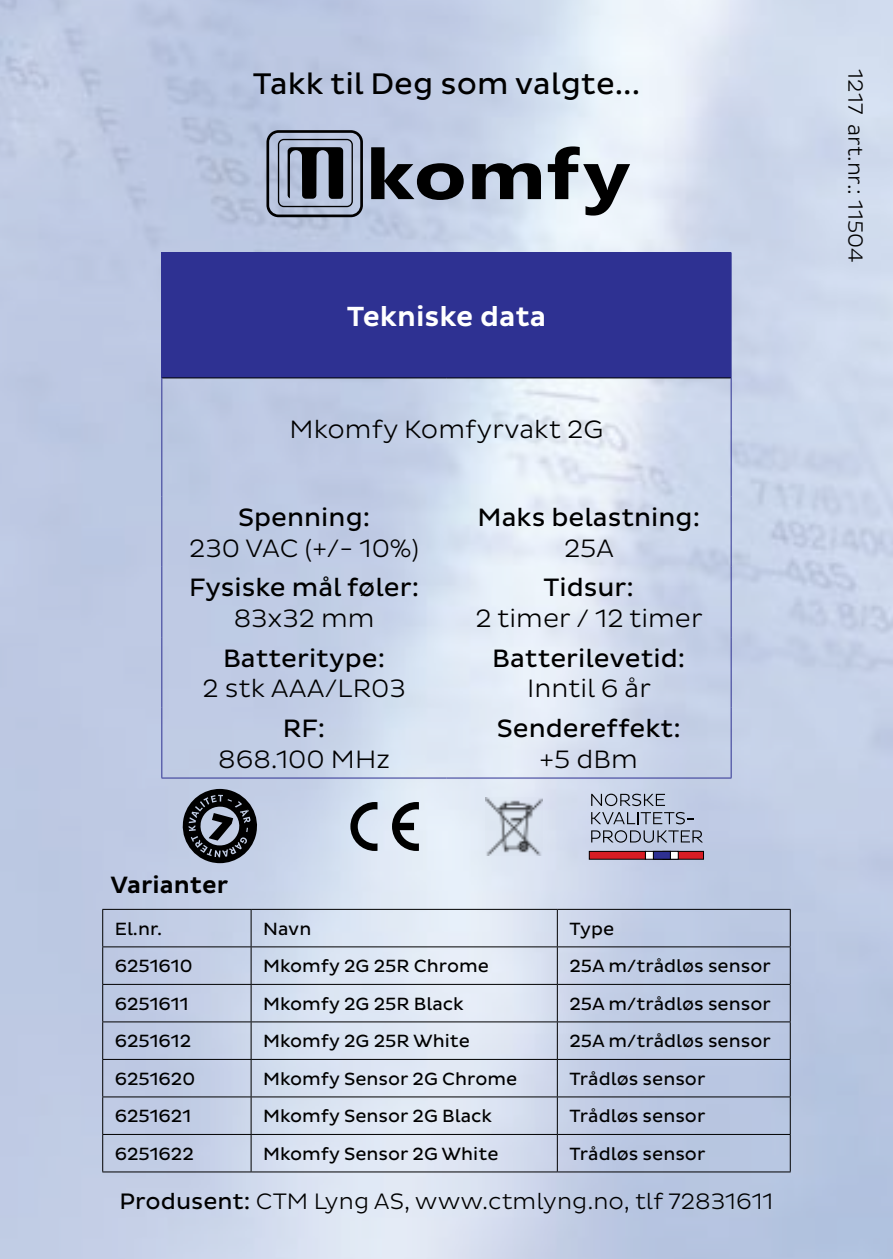
<style>
.page{position:relative;width:893px;height:1259px;background:#fff}
.page>*{position:absolute;margin:0;border:0;box-sizing:border-box;transform-origin:0 0}
.t1{font:30.3px "Pluto Sans";color:#000}
.t2{font:500 28.2px "Pluto Sans";color:#fff}
.t3{font:300 25.5px "Pluto Sans";color:#000}
.t4{font:25.5px "Pluto Sans";color:#000}
.t5{font:500 24px "Pluto Sans";color:#000}
.t6{font:300 22.8px "Pluto Sans";color:#000}
.t7{font:300 21px "Pluto Sans";color:#000}
.t8{font:18px "Pluto Sans";color:#000}
.s1{font-weight:400}
</style>
<div class="page">
<img style="left:0;top:0;width:893px;height:1259px">
<svg style="left:392px;top:802px;width:27px;height:49px"></svg>
<svg style="left:350px;top:802px;width:27px;height:49px"></svg>
<img style="left:486px;top:797px;width:57px;height:59px">
<hr style="left:102px;top:909px;width:149px;height:1px;background:#000">
<hr style="left:102px;top:909px;width:1px;height:37px;background:#000">
<hr style="left:251px;top:909px;width:306px;height:1px;background:#000">
<hr style="left:251px;top:909px;width:1px;height:37px;background:#000">
<hr style="left:557px;top:909px;width:234px;height:1px;background:#000">
<hr style="left:557px;top:909px;width:1px;height:37px;background:#000">
<hr style="left:790px;top:909px;width:1px;height:37px;background:#000">
<hr style="left:102px;top:946px;width:149px;height:1px;background:#000">
<hr style="left:102px;top:947px;width:1px;height:37px;background:#000">
<hr style="left:251px;top:946px;width:306px;height:1px;background:#000">
<hr style="left:251px;top:947px;width:1px;height:37px;background:#000">
<hr style="left:557px;top:946px;width:234px;height:1px;background:#000">
<hr style="left:557px;top:947px;width:1px;height:37px;background:#000">
<hr style="left:790px;top:947px;width:1px;height:37px;background:#000">
<hr style="left:102px;top:984px;width:149px;height:1px;background:#000">
<hr style="left:102px;top:984px;width:1px;height:37px;background:#000">
<hr style="left:251px;top:984px;width:306px;height:1px;background:#000">
<hr style="left:251px;top:984px;width:1px;height:37px;background:#000">
<hr style="left:557px;top:984px;width:234px;height:1px;background:#000">
<hr style="left:557px;top:984px;width:1px;height:37px;background:#000">
<hr style="left:790px;top:984px;width:1px;height:37px;background:#000">
<hr style="left:102px;top:1021px;width:149px;height:1px;background:#000">
<hr style="left:102px;top:1022px;width:1px;height:37px;background:#000">
<hr style="left:251px;top:1021px;width:306px;height:1px;background:#000">
<hr style="left:251px;top:1022px;width:1px;height:37px;background:#000">
<hr style="left:557px;top:1021px;width:234px;height:1px;background:#000">
<hr style="left:557px;top:1022px;width:1px;height:37px;background:#000">
<hr style="left:790px;top:1022px;width:1px;height:37px;background:#000">
<hr style="left:102px;top:1059px;width:149px;height:1px;background:#000">
<hr style="left:102px;top:1059px;width:1px;height:37px;background:#000">
<hr style="left:251px;top:1059px;width:306px;height:1px;background:#000">
<hr style="left:251px;top:1059px;width:1px;height:37px;background:#000">
<hr style="left:557px;top:1059px;width:234px;height:1px;background:#000">
<hr style="left:557px;top:1059px;width:1px;height:37px;background:#000">
<hr style="left:790px;top:1059px;width:1px;height:37px;background:#000">
<hr style="left:102px;top:1096px;width:149px;height:1px;background:#000">
<hr style="left:102px;top:1097px;width:1px;height:37px;background:#000">
<hr style="left:251px;top:1096px;width:306px;height:1px;background:#000">
<hr style="left:251px;top:1097px;width:1px;height:37px;background:#000">
<hr style="left:557px;top:1096px;width:234px;height:1px;background:#000">
<hr style="left:557px;top:1097px;width:1px;height:37px;background:#000">
<hr style="left:790px;top:1097px;width:1px;height:37px;background:#000">
<hr style="left:102px;top:1134px;width:149px;height:1px;background:#000">
<hr style="left:102px;top:1134px;width:1px;height:37px;background:#000">
<hr style="left:251px;top:1134px;width:306px;height:1px;background:#000">
<hr style="left:251px;top:1134px;width:1px;height:37px;background:#000">
<hr style="left:557px;top:1134px;width:234px;height:1px;background:#000">
<hr style="left:557px;top:1134px;width:1px;height:37px;background:#000">
<hr style="left:790px;top:1134px;width:1px;height:37px;background:#000">
<hr style="left:102px;top:1171px;width:149px;height:1px;background:#000">
<hr style="left:251px;top:1171px;width:306px;height:1px;background:#000">
<hr style="left:557px;top:1171px;width:234px;height:1px;background:#000">
<svg style="left:183px;top:789px;width:74px;height:74px;background:#555a64"></svg>
<div style="left:589px;top:851px;width:56px;height:8px;background:#d71d24"></div>
<div style="left:589px;top:851px;width:56px;height:8px;border:1px solid #000"></div>
<div style="left:663px;top:851px;width:40px;height:8px;background:#d71d24"></div>
<div style="left:663px;top:851px;width:41px;height:8px;border:1px solid #000"></div>
<svg style="left:647px;top:853px;width:29px;height:4px"></svg>
<div style="left:645px;top:851px;width:33px;height:8px;border:1px solid #000"></div>
<div style="left:653px;top:851px;width:17px;height:8px;background:#2e3092"></div>
<div style="left:653px;top:851px;width:17px;height:8px;border:1px solid #000"></div>
<svg style="left:591px;top:793px;width:74px;height:13px"></svg>
<svg style="left:591px;top:812px;width:103px;height:12px"></svg>
<svg style="left:591px;top:830px;width:112px;height:12px"></svg>
<svg style="left:266px;top:130px;width:97px;height:87px;background:#798091"></svg>
<svg style="left:371px;top:147px;width:93px;height:53px;background:#676e7b"></svg>
<svg style="left:472px;top:163px;width:69px;height:36px;background:#4a4e55"></svg>
<svg style="left:548px;top:146px;width:82px;height:69px;background:#979da2"></svg>
<div style="left:162px;top:253px;width:569px;height:125px;background:#2e3192"></div>
<hr style="left:161px;top:252px;width:285px;height:1px;background:#2e3192">
<hr style="left:161px;top:253px;width:1px;height:125px;background:#2e3192">
<hr style="left:446px;top:252px;width:285px;height:1px;background:#2e3192">
<hr style="left:731px;top:253px;width:1px;height:125px;background:#2e3192">
<hr style="left:162px;top:377px;width:284px;height:1px;background:#000">
<hr style="left:446px;top:377px;width:285px;height:1px;background:#000">
<hr style="left:161px;top:378px;width:1px;height:118px;background:#2e3192">
<hr style="left:731px;top:378px;width:1px;height:118px;background:#2e3192">
<hr style="left:161px;top:496px;width:1px;height:71px;background:#2e3192">
<hr style="left:731px;top:496px;width:1px;height:71px;background:#2e3192">
<hr style="left:161px;top:567px;width:1px;height:70px;background:#2e3192">
<hr style="left:731px;top:567px;width:1px;height:70px;background:#2e3192">
<hr style="left:161px;top:637px;width:1px;height:70px;background:#2e3192">
<hr style="left:731px;top:637px;width:1px;height:70px;background:#2e3192">
<hr style="left:161px;top:707px;width:1px;height:70px;background:#2e3192">
<hr style="left:731px;top:707px;width:1px;height:70px;background:#2e3192">
<hr style="left:161px;top:777px;width:285px;height:1px;background:#2e3192">
<hr style="left:446px;top:777px;width:285px;height:1px;background:#2e3192">
<h1 class="t1" style="left:253px;top:67px;width:389px">Takk til Deg som valgte...</h1>
<p class="t7" style="left:867px;top:69px;width:195px;rotate:90deg">1217 art.nr.: 11504</p>
<h2 class="t2" style="left:347px;top:300px;width:201px">Tekniske data</h2>
<h3 class="t3" style="left:290px;top:415px;width:315px">Mkomfy Komfyrvakt 2G</h3>
<h3 class="t4" style="left:238px;top:502px;width:134px">Spenning:</h3>
<h3 class="t3" style="left:189px;top:533px;width:232px">230 VAC (+/- 10%)</h3>
<h3 class="t4" style="left:189px;top:573px;width:232px">Fysiske mål føler:</h3>
<h3 class="t3" style="left:234px;top:604px;width:142px">83x32 mm</h3>
<h3 class="t4" style="left:223px;top:643px;width:164px">Batteritype:</h3>
<h3 class="t3" style="left:203px;top:674px;width:205px">2 stk AAA/LR03</h3>
<h3 class="t4" style="left:283px;top:714px;width:44px">RF:</h3>
<h3 class="t3" style="left:218px;top:744px;width:173px">868.100 MHz</h3>
<h3 class="t4" style="left:477px;top:502px;width:224px">Maks belastning:</h3>
<h3 class="t3" style="left:564px;top:533px;width:52px">25A</h3>
<h3 class="t4" style="left:543px;top:573px;width:92px">Tidsur:</h3>
<h3 class="t3" style="left:475px;top:604px;width:229px">2 timer / 12 timer</h3>
<h3 class="t4" style="left:492px;top:643px;width:195px">Batterilevetid:</h3>
<h3 class="t3" style="left:527px;top:674px;width:126px">Inntil 6 år</h3>
<h3 class="t4" style="left:497px;top:714px;width:186px">Sendereffekt:</h3>
<h3 class="t3" style="left:540px;top:744px;width:100px">+5 dBm</h3>
<h3 class="t5" style="left:110px;top:871px;width:119px">Varianter</h3>
<p class="t8" style="left:115px;top:918px;width:49px">El.nr.</p>
<p class="t8" style="left:263px;top:918px;width:50px">Navn</p>
<p class="t8" style="left:569px;top:918px;width:46px">Type</p>
<p class="t8" style="left:115px;top:956px;width:79px">6251610</p>
<p class="t8" style="left:263px;top:956px;width:227px">Mkomfy 2G 25R Chrome</p>
<p class="t8" style="left:569px;top:956px;width:203px">25A m/trådløs sensor</p>
<p class="t8" style="left:115px;top:993px;width:75px">6251611</p>
<p class="t8" style="left:263px;top:993px;width:202px">Mkomfy 2G 25R Black</p>
<p class="t8" style="left:569px;top:993px;width:203px">25A m/trådløs sensor</p>
<p class="t8" style="left:115px;top:1031px;width:78px">6251612</p>
<p class="t8" style="left:263px;top:1031px;width:208px">Mkomfy 2G 25R White</p>
<p class="t8" style="left:569px;top:1031px;width:203px">25A m/trådløs sensor</p>
<p class="t8" style="left:115px;top:1068px;width:82px">6251620</p>
<p class="t8" style="left:263px;top:1068px;width:256px">Mkomfy Sensor 2G Chrome</p>
<p class="t8" style="left:569px;top:1068px;width:138px">Trådløs sensor</p>
<p class="t8" style="left:115px;top:1106px;width:78px">6251621</p>
<p class="t8" style="left:263px;top:1106px;width:231px">Mkomfy Sensor 2G Black</p>
<p class="t8" style="left:569px;top:1106px;width:138px">Trådløs sensor</p>
<p class="t8" style="left:115px;top:1143px;width:81px">6251622</p>
<p class="t8" style="left:263px;top:1143px;width:237px">Mkomfy Sensor 2G White</p>
<p class="t8" style="left:569px;top:1143px;width:138px">Trådløs sensor</p>
<p class="t6" style="left:120px;top:1188px;width:655px"><span class="s1">Produsent:</span> CTM Lyng AS, www.ctmlyng.no, tlf 72831611</p>
</div>
